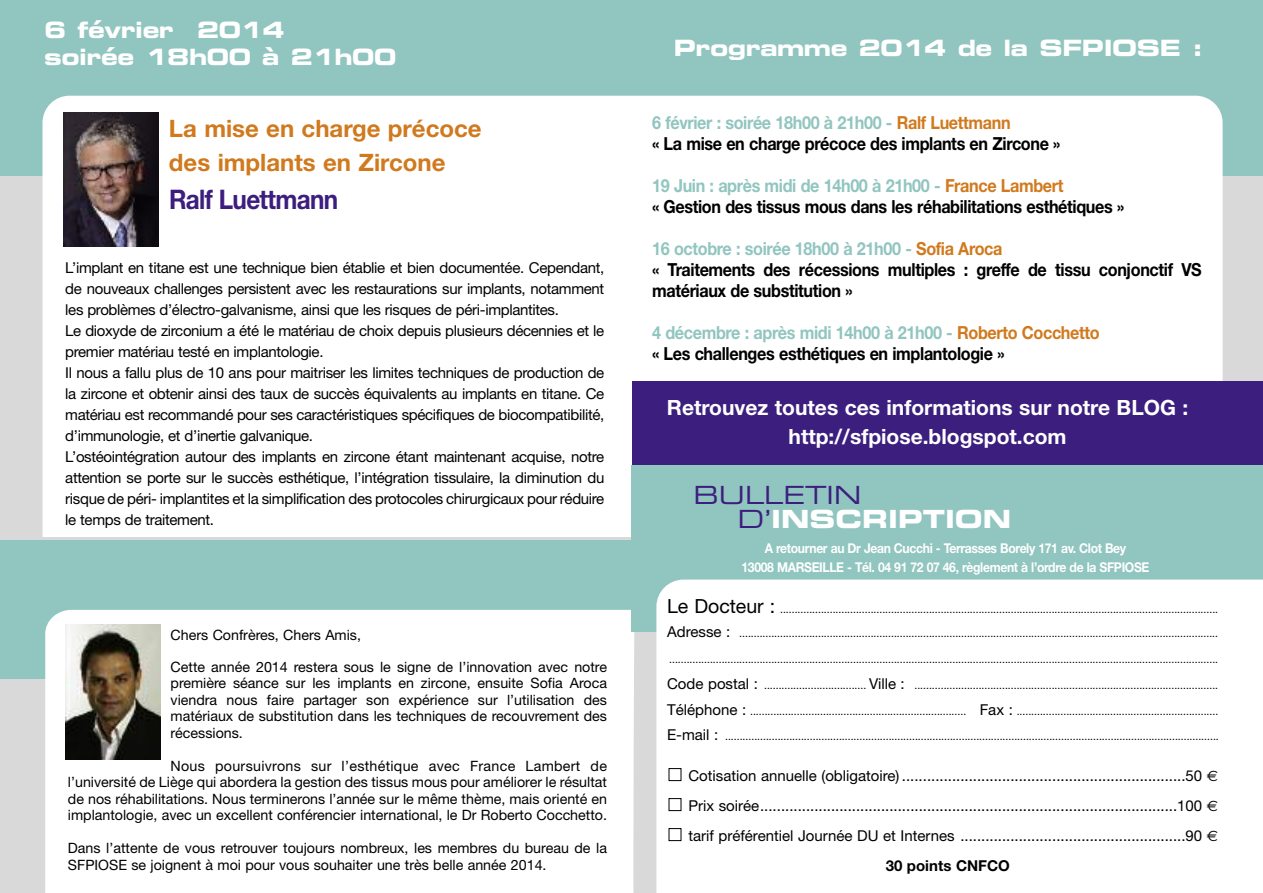
<style>
.page{position:relative;width:1263px;height:893px;background:#d9d9d9}
.page>*{position:absolute;margin:0;border:0;box-sizing:border-box;transform-origin:0 0}
.t1{font:700 27px "Helvetica Neue";letter-spacing:-.03em;color:#3c1e7e;scale:.9 1}
.t2{font:25.05px "Eurostile Bold Extended Two";color:#fff}
.t3{font:25.05px "Eurostile Extended Two";color:#3c1e7e}
.t4{font:700 24px/33.6px "Helvetica Neue";color:#d1791d}
.t5{font:22.5px/27px "Eurostile Bold Extended Two";letter-spacing:-.02em;color:#fff}
.t6{font:700 21px/29.4px "Helvetica Neue";color:#fff;text-align:center}
.t7{font:700 18px/21px "Helvetica Neue";letter-spacing:-.02em;color:#000;scale:.9 1}
.t8{font:15px/21px "Helvetica Neue";letter-spacing:-.02em;color:#000}
.t9{font:15px "Helvetica Neue";color:#000}
.t10{font:700 15px "Helvetica Neue";color:#000}
.t11{font:14.25px/16.5px "Helvetica Neue";color:#000;text-align:justify}
.t12{font:700 13.5px/18.9px "Helvetica Neue";letter-spacing:-.03em;color:#fff;text-align:center;scale:.9 1}
.t13{font:10.5px "Helvetica Neue";color:#000}
.s1{color:#91c5c0}
.s2{color:#d1791d}
.s3{font-family:"Eurostile Extended Two";color:#3c1e7e}
.s4{font-size:19.5px}
.s5{font-size:15px}
.s6{font-family:"Euro Sans"}
</style>
<div class="page">
<div style="left:0;top:0;width:1263px;height:175px;background:#91c5c0"></div>
<div style="left:43px;top:96px;width:1179px;height:441px;background:#fff"></div>
<img style="left:64px;top:113px;width:94px;height:134px">
<div style="left:0;top:540px;width:631px;height:138px;background:#91c5c0"></div>
<div style="left:45px;top:610px;width:589px;height:283px;background:#fff"></div>
<img style="left:65px;top:625px;width:95px;height:134px">
<div style="left:632px;top:381px;width:631px;height:141px;background:#3c1e7e"></div>
<div style="left:631px;top:465px;width:632px;height:166px;background:#91c5c0"></div>
<div style="left:656px;top:580px;width:607px;height:313px;background:#fff"></div>
<div style="left:669px;top:799px;width:12px;height:12px;background:#fff"></div>
<div style="left:669px;top:798px;width:12px;height:13px;border:1px solid #000"></div>
<div style="left:669px;top:769px;width:12px;height:12px;background:#fff"></div>
<div style="left:669px;top:768px;width:12px;height:13px;border:1px solid #000"></div>
<div style="left:669px;top:829px;width:12px;height:12px;background:#fff"></div>
<div style="left:669px;top:828px;width:12px;height:13px;border:1px solid #000"></div>
<h3 class="t5" style="left:44px;top:19px;width:354px">6 février 2014<br>soirée 18h00 à 21h00</h3>
<h3 class="t4" style="left:169px;top:112px;width:314px">La mise en charge précoce des implants en Zircone</h3>
<h1 class="t1" style="left:169px;top:178px;width:189px">Ralf Luettmann</h1>
<p class="t8" style="left:65px;top:258px;width:541px">L’implant en titane est une technique bien établie et bien documentée. Cependant, de nouveaux challenges persistent avec les restaurations sur implants, notamment les problèmes d’électro-galvanisme, ainsi que les risques de péri-implantites.<br>Le dioxyde de zirconium a été le matériau de choix depuis plusieurs décennies et le premier matériau testé en implantologie.<br>Il nous a fallu plus de 10 ans pour maitriser les limites techniques de production de la zircone et obtenir ainsi des taux de succès équivalents au implants en titane. Ce matériau est recommandé pour ses caractéristiques spécifiques de biocompatibilité, d’immunologie, et d’inertie galvanique.<br>L’ostéointégration autour des implants en zircone étant maintenant acquise, notre attention se porte sur le succès esthétique, l’intégration tissulaire, la diminution du risque de péri- implantites et la simplification des protocoles chirurgicaux pour réduire le temps de traitement.</p>
<h3 class="t11" style="left:171px;top:628px;width:192px">Chers Confrères, Chers Amis,</h3>
<p class="t11" style="left:171px;top:659px;width:438px">Cette année 2014 restera sous le signe de l’innovation avec notre première séance sur les implants en zircone, ensuite Sofia Aroca viendra nous faire partager son expérience sur l’utilisation des matériaux de substitution dans les techniques de recouvrement des récessions.</p>
<p class="t11" style="left:68px;top:758px;width:541px;text-indent:103px">Nous poursuivrons sur l’esthétique avec France Lambert de l’université de Liège qui abordera la gestion des tissus mous pour améliorer le résultat de nos réhabilitations. Nous terminerons l’année sur le même thème, mais orienté en implantologie, avec un excellent conférencier international, le Dr Roberto Cocchetto.</p>
<h3 class="t11" style="left:68px;top:841px;width:540px">Dans l’attente de vous retrouver toujours nombreux, les membres du bureau de la<br>SFPIOSE se joignent à moi pour vous souhaiter une très belle année 2014.</h3>
<h3 class="t5" style="left:674px;top:36px;width:531px">Programme 2014 de la SFPIOSE :</h3>
<h3 class="t7" style="left:652px;top:113px;width:455px"><span class="s1">6 février : soirée 18h00 à 21h00 -</span> <span class="s2">Ralf Luettmann<br></span>« La mise en charge précoce des implants en Zircone »</h3>
<h3 class="t7" style="left:652px;top:176px;width:526px"><span class="s1">19 Juin : après midi de 14h00 à 21h00 -</span> <span class="s2">France Lambert<br></span>« Gestion des tissus mous dans les réhabilitations esthétiques »</h3>
<h3 class="t7" style="left:652px;top:239px;width:612px"><span class="s1">16 octobre : soirée 18h00 à 21h00 -</span> <span class="s2">Sofia Aroca<br></span>« Traitements des récessions multiples : greffe de tissu conjonctif VS matériaux de substitution »</h3>
<h3 class="t7" style="left:652px;top:323px;width:499px"><span class="s1">4 décembre : après midi 14h00 à 21h00 -</span> <span class="s2">Roberto Cocchetto </span>« Les challenges esthétiques en implantologie »</h3>
<h3 class="t6" style="left:667px;top:393px;width:523px">Retrouvez toutes ces informations sur notre BLOG : http://sfpiose.blogspot.com</h3>
<h2 class="t3" style="left:694px;top:486px;width:169px">BULLETIN</h2>
<h2 class="t2" style="left:738px;top:510px;width:275px"><span class="s3">D’</span>INSCRIPTION</h2>
<p class="t12" style="left:741px;top:539px;width:455px">A retourner au Dr Jean Cucchi - Terrasses Borely 171 av. Clot Bey<br>13008 MARSEILLE - Tél. 04 91 72 07 46, règlement à l’ordre de la SFPIOSE</p>
<p class="t13" style="left:667px;top:602px;width:552px"><span class="s4">Le Docteur :</span> ......................................................................................................................................................</p>
<p class="t13" style="left:667px;top:626px;width:552px"><span class="s5">Adresse :</span> ....................................................................................................................................................................</p>
<p class="t13" style="left:669px;top:652px;width:550px">............................................................................................................................................................................................</p>
<p class="t13" style="left:667px;top:678px;width:552px"><span class="s5">Code postal :</span> ................................... <span class="s5">Ville :</span> ........................................................................................................</p>
<p class="t13" style="left:667px;top:704px;width:553px"><span class="s5">Téléphone :</span> .......................................................................... <span class="s5">Fax :</span> .....................................................................</p>
<p class="t13" style="left:667px;top:729px;width:553px"><span class="s5">E-mail :</span> .........................................................................................................................................................................</p>
<h3 class="t9" style="left:688px;top:765px;width:531px">Cotisation annuelle (obligatoire) ....................................................................50 <span class="s6">€</span></h3>
<h3 class="t9" style="left:688px;top:795px;width:531px">Prix soirée....................................................................................................100 <span class="s6">€</span></h3>
<h3 class="t9" style="left:688px;top:825px;width:531px">tarif préférentiel Journée DU et Internes ......................................................90 <span class="s6">€</span></h3>
<h3 class="t10" style="left:886px;top:854px;width:126px">30 points CNFCO</h3>
</div>
